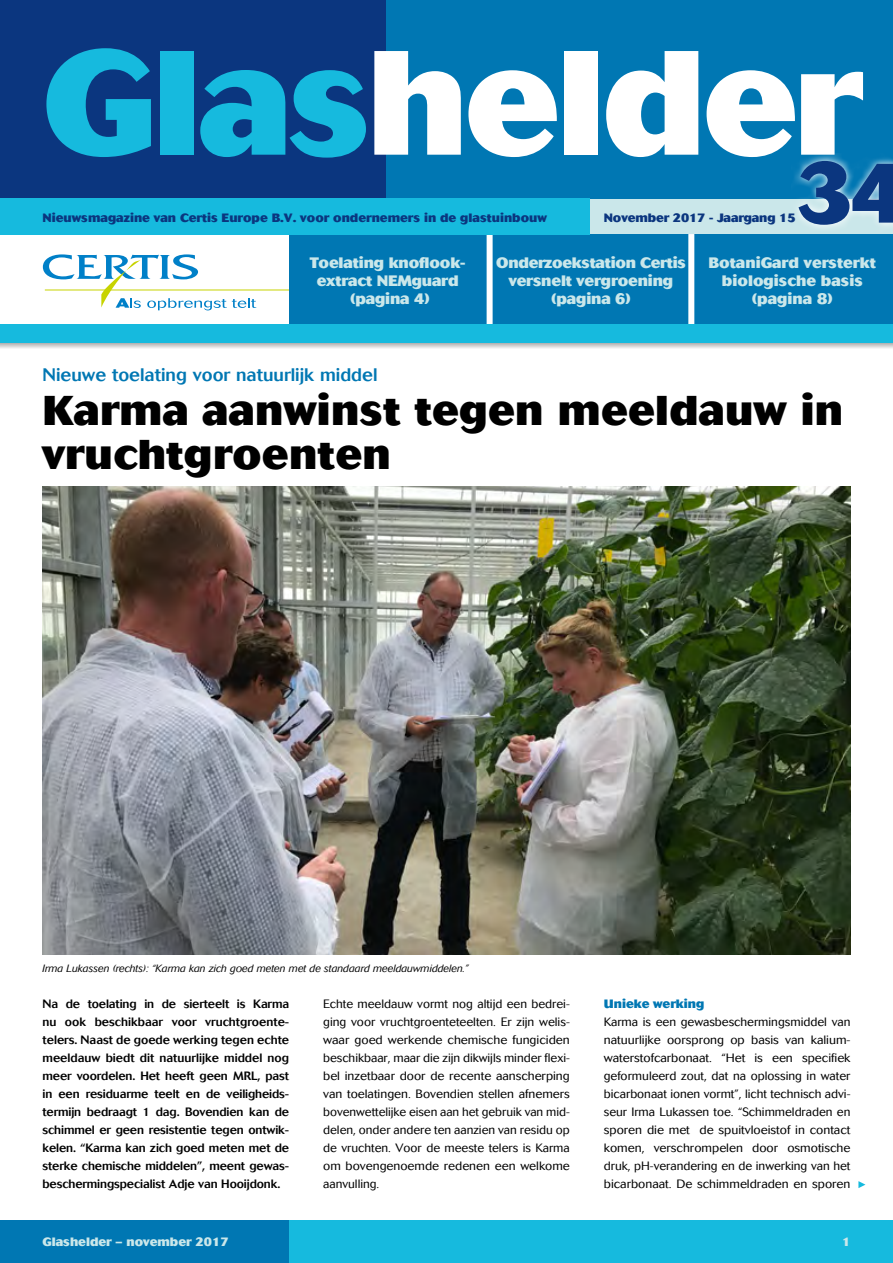
<style>
.page{position:relative;width:893px;height:1263px;background:#fff}
.page>*{position:absolute;margin:0;border:0;box-sizing:border-box;transform-origin:0 0}
.t1{font:800 146.85px "Cosmos";letter-spacing:-.025em;color:#fff}
.t2{font:800 83.25px "Cosmos";color:#0b367f}
.t3{font:800 41.25px/44.1px "Cosmos";letter-spacing:.01em;color:#000}
.t4{font:500 18px "Cosmos";color:#0077b3}
.t5{font:800 15px/18px "Cosmos";letter-spacing:-.01em;color:#cae7ea;text-align:center}
.t6{font:300 12px/18px "Cosmos";color:#000;text-align:justify}
.t7{font:500 12px/18px "Cosmos";letter-spacing:-.01em;color:#000;text-align:justify}
.t8{font:800 12px "Cosmos";color:#0b367f}
.t9{font:800 12px "Cosmos";color:#cae7ea}
.t10{font:800 12px "Cosmos";color:#0077b3}
.t11{font:italic 300 10.5px "Cosmos";letter-spacing:-.01em;color:#000}
.s1{color:#16bade}
</style>
<div class="page">
<svg style="left:1px;top:342px;width:892px;height:6px;background:#afcad0"></svg>
<div style="left:0;top:1220px;width:289px;height:43px;background:#0077b3"></div>
<hr style="left:45px;top:290px;width:244px;height:1px;background:#c7d300">
<svg style="left:43px;top:254px;width:213px;height:56px"></svg>
<div style="left:589px;top:198px;width:304px;height:36px;background:#cae7ea"></div>
<div style="left:386px;top:0;width:507px;height:198px;background:#0077b3"></div>
<div style="left:0;top:0;width:386px;height:198px;background:#0b367f"></div>
<div style="left:289px;top:234px;width:201px;height:90px;background:#0077b3"></div>
<div style="left:490px;top:234px;width:202px;height:90px;background:#0077b3"></div>
<div style="left:692px;top:234px;width:201px;height:90px;background:#0077b3"></div>
<div style="left:289px;top:1220px;width:604px;height:43px;background:#16bade"></div>
<div style="left:487px;top:234px;width:6px;height:90px;background:#fff"></div>
<div style="left:688px;top:234px;width:6px;height:90px;background:#fff"></div>
<img style="left:43px;top:486px;width:807px;height:468px">
<div style="left:0;top:198px;width:589px;height:36px;background:#16bade"></div>
<svg style="left:791px;top:153px;width:102px;height:75px"></svg>
<div style="left:0;top:324px;width:893px;height:18px;background:#16bade"></div>
<svg style="left:858px;top:1181px;width:7px;height:7px"></svg>
<h1 class="t1" style="left:42px;top:16px;width:820px"><span class="s1">Glas</span>helder</h1>
<p class="t8" style="left:43px;top:211px;width:506px">Nieuwsmagazine van Certis Europe B.V. voor ondernemers in de glastuinbouw</p>
<h2 class="t2" style="left:797px;top:144px;width:112px">34</h2>
<p class="t8" style="left:604px;top:211px;width:193px">November 2017 - Jaargang 15</p>
<p class="t5" style="left:310px;top:254px;width:157px">Toelating knoflook&shy;extract NEMguard (pagina 4)</p>
<p class="t5" style="left:496px;top:254px;width:191px">Onderzoekstation Certis versnelt vergroening (pagina 6)</p>
<p class="t5" style="left:708px;top:254px;width:169px">BotaniGard versterkt biologische basis (pagina 8)</p>
<h3 class="t4" style="left:43px;top:364px;width:337px">Nieuwe toelating voor natuurlijk middel</h3>
<h3 class="t3" style="left:43px;top:389px;width:802px">Karma aanwinst tegen meeldauw in vruchtgroenten</h3>
<p class="t11" style="left:43px;top:962px;width:428px">Irma Lukassen (rechts): “Karma kan zich goed meten met de standaard meeldauwmiddelen.”</p>
<p class="t7" style="left:43px;top:995px;width:248px">Na de toelating in de sierteelt is Karma nu ook beschikbaar voor vruchtgroente&shy;telers. Naast de goede werking tegen echte meeldauw biedt dit natuurlijke middel nog meer voordelen. Het heeft geen MRL, past in een residuarme teelt en de veiligheids&shy;termijn bedraagt 1 dag. Bovendien kan de schimmel er geen resistentie tegen ontwik&shy;kelen. “Karma kan zich goed meten met de sterke chemische middelen”, meent gewas&shy;beschermingspecialist Adje van Hooijdonk.</p>
<p class="t6" style="left:323px;top:995px;width:248px">Echte meeldauw vormt nog altijd een bedrei&shy;ging voor vruchtgroenteteelten. Er zijn welis&shy;waar goed werkende chemische fungiciden beschikbaar, maar die zijn dikwijls minder flexi&shy;bel inzetbaar door de recente aanscherping van toelatingen. Bovendien stellen afnemers bovenwettelijke eisen aan het gebruik van mid&shy;delen, onder andere ten aanzien van residu op de vruchten. Voor de meeste telers is Karma om bovengenoemde redenen een welkome aanvulling.</p>
<p class="t10" style="left:604px;top:997px;width:102px">Unieke werking</p>
<p class="t6" style="left:604px;top:1013px;width:248px">Karma is een gewasbeschermingsmiddel van natuurlijke oorsprong op basis van kalium&shy;waterstofcarbonaat. “Het is een specifiek geformuleerd zout, dat na oplossing in water bicarbonaat ionen vormt”, licht technisch advi&shy;seur Irma Lukassen toe. “Schimmeldraden en sporen die met de spuitvloeistof in contact komen, verschrompelen door osmotische druk, pH-verandering en de inwerking van het bicarbonaat. De schimmeldraden en sporen</p>
<p class="t9" style="left:43px;top:1235px;width:188px">Glashelder – november 2017</p>
<p class="t9" style="left:842px;top:1235px;width:10px">1</p>
</div>
